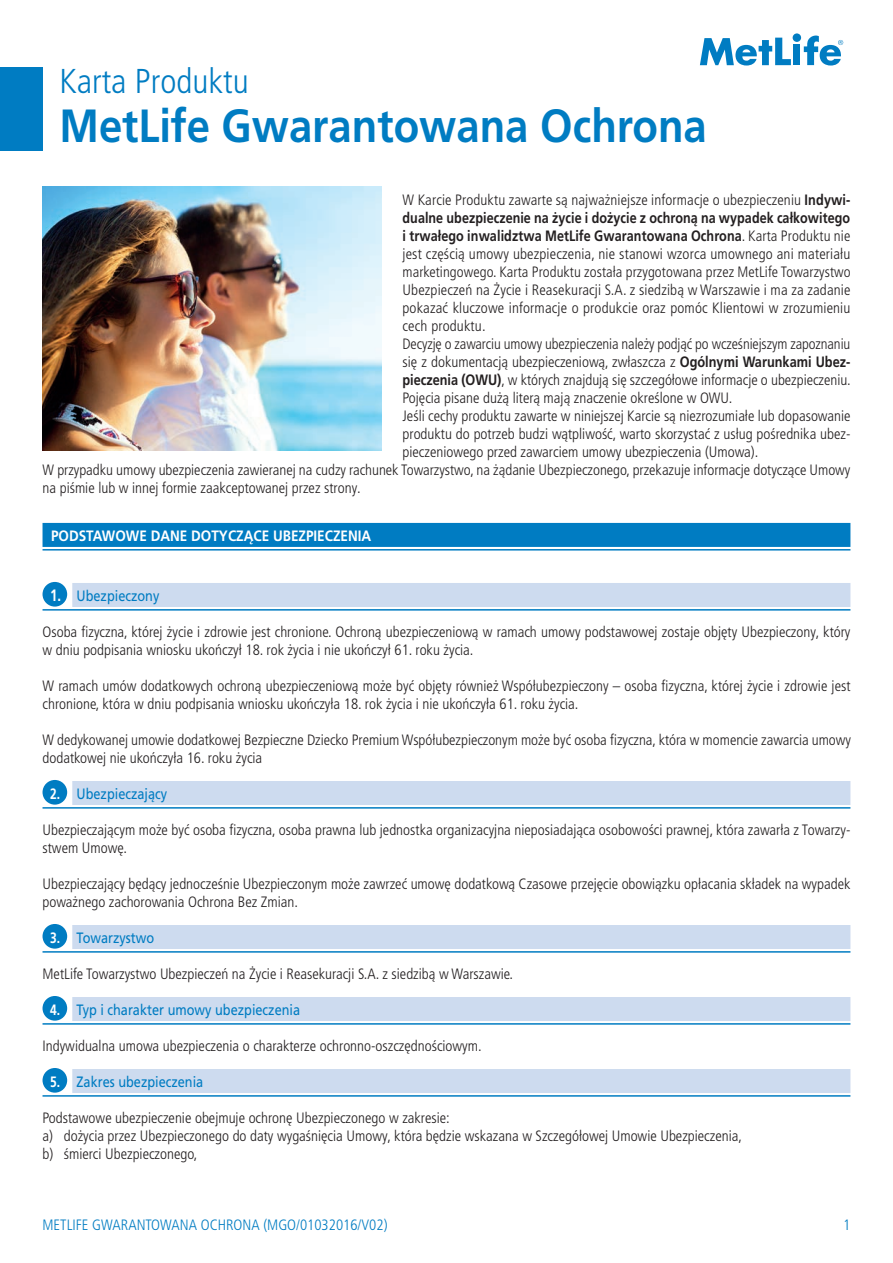
<style>
.page{position:relative;width:893px;height:1263px;background:#fff}
.page>*{position:absolute;margin:0;border:0;box-sizing:border-box;transform-origin:0 0}
.t1{font:700 46.5px "Frutiger LT Pro";color:#007cc2;scale:.9 1}
.t2{font:300 condensed 34.5px "Frutiger LT Pro";color:#007cc2}
.t3{font:300 condensed 15px/18px "Frutiger LT Pro";color:#231f20}
.t4{font:700 15px "Frutiger LT Pro";letter-spacing:.005em;color:#231f20;scale:.84 1}
.t5{font:15px "Frutiger LT Pro";color:#007cc2;scale:.85 1}
.t6{font:300 condensed 15px "Frutiger LT Pro";color:#007cc2}
.t7{font:700 15px "Frutiger LT Pro";color:#fff;scale:.9 1}
.s1{font-weight:700;font-stretch:normal}
.s2{font-weight:300;font-stretch:condensed}
.s3{font-weight:700;font-size:16.5px;color:#fff}
.s4{font-weight:700;color:#fff}
</style>
<div class="page">
<img style="left:43px;top:187px;width:338px;height:263px">
<div style="left:0;top:67px;width:43px;height:84px;background:#007cc2"></div>
<div style="left:43px;top:523px;width:807px;height:24px;background:#007cc2"></div>
<hr style="left:43px;top:549px;width:807px;height:1px;background:#007cc2">
<div style="left:72px;top:583px;width:778px;height:24px;background:#cddbef"></div>
<hr style="left:43px;top:609px;width:807px;height:2px;background:#007cc2">
<div style="left:72px;top:781px;width:778px;height:24px;background:#cddbef"></div>
<hr style="left:43px;top:807px;width:807px;height:2px;background:#007cc2">
<div style="left:72px;top:925px;width:778px;height:24px;background:#cddbef"></div>
<hr style="left:43px;top:951px;width:807px;height:2px;background:#007cc2">
<div style="left:72px;top:997px;width:778px;height:24px;background:#cddbef"></div>
<hr style="left:43px;top:1023px;width:807px;height:2px;background:#007cc2">
<div style="left:72px;top:1069px;width:778px;height:24px;background:#cddbef"></div>
<hr style="left:43px;top:1095px;width:807px;height:2px;background:#007cc2">
<div style="left:43px;top:582px;width:24px;height:25px;background:#007cc2;border-radius:50%"></div>
<div style="left:43px;top:780px;width:24px;height:25px;background:#007cc2;border-radius:50%"></div>
<div style="left:43px;top:924px;width:24px;height:25px;background:#007cc2;border-radius:50%"></div>
<div style="left:43px;top:996px;width:24px;height:25px;background:#007cc2;border-radius:50%"></div>
<div style="left:43px;top:1068px;width:24px;height:25px;background:#007cc2;border-radius:50%"></div>
<div style="left:793px;top:45px;width:7px;height:20px;background:#007cc2"></div>
<div style="left:793px;top:33px;width:8px;height:9px;background:#007cc2;border-radius:50%"></div>
<svg style="left:700px;top:38px;width:91px;height:28px"></svg>
<svg style="left:804px;top:36px;width:39px;height:30px"></svg>
<h2 class="t2" style="left:60px;top:61px;width:191px">Karta Produktu</h2>
<h1 class="t1" style="left:60px;top:99px;width:721px">MetLife Gwarantowana Ochrona</h1>
<p class="t3" style="left:403px;top:191px;width:449px">W Karcie Produktu zawarte są najważniejsze informacje o ubezpieczeniu <span class="s1">Indywi-</span></p>
<p class="t4" style="left:403px;top:208px;width:534px">dualne ubezpieczenie na życie i dożycie z ochroną na wypadek całkowitego</p>
<p class="t4" style="left:403px;top:226px;width:535px">i trwałego inwalidztwa MetLife Gwarantowana Ochrona<span class="s2">. Karta Produktu nie</span></p>
<p class="t3" style="left:403px;top:245px;width:449px">jest częścią umowy ubezpieczenia, nie stanowi wzorca umownego ani materiału</p>
<p class="t3" style="left:403px;top:263px;width:450px">marketingowego. Karta Produktu została przygotowana przez MetLife Towarzystwo</p>
<p class="t3" style="left:403px;top:281px;width:449px">Ubezpieczeń na Życie i Reasekuracji S.A. z siedzibą w Warszawie i ma za zadanie</p>
<p class="t3" style="left:403px;top:299px;width:449px">pokazać kluczowe informacje o produkcie oraz pomóc Klientowi w zrozumieniu</p>
<p class="t3" style="left:403px;top:317px;width:85px">cech produktu.</p>
<p class="t3" style="left:403px;top:335px;width:449px">Decyzję o zawarciu umowy ubezpieczenia należy podjąć po wcześniejszym zapoznaniu</p>
<p class="t3" style="left:403px;top:353px;width:449px">się z dokumentacją ubezpieczeniową, zwłaszcza z <span class="s1">Ogólnymi Warunkami Ubez-</span></p>
<p class="t3" style="left:403px;top:371px;width:450px"><span class="s1">pieczenia (OWU)</span>, w których znajdują się szczegółowe informacje o ubezpieczeniu.</p>
<p class="t3" style="left:403px;top:389px;width:331px">Pojęcia pisane dużą literą mają znaczenie określone w OWU.</p>
<p class="t3" style="left:403px;top:407px;width:449px">Jeśli cechy produktu zawarte w niniejszej Karcie są niezrozumiałe lub dopasowanie</p>
<p class="t3" style="left:403px;top:425px;width:449px">produktu do potrzeb budzi wątpliwość, warto skorzystać z usług pośrednika ubez-</p>
<p class="t3" style="left:403px;top:443px;width:357px">pieczeniowego przed zawarciem umowy ubezpieczenia (Umowa).</p>
<p class="t3" style="left:43px;top:461px;width:809px">W przypadku umowy ubezpieczenia zawieranej na cudzy rachunek Towarzystwo, na żądanie Ubezpieczonego, przekazuje informacje dotyczące Umowy</p>
<p class="t3" style="left:43px;top:479px;width:320px">na piśmie lub w innej formie zaakceptowanej przez strony.</p>
<p class="t7" style="left:51px;top:526px;width:357px">PODSTAWOWE DANE DOTYCZĄCE UBEZPIECZENIA</p>
<p class="t5" style="left:50px;top:586px;width:130px"><span class="s3">1.</span> Ubezpieczony</p>
<p class="t3" style="left:43px;top:623px;width:809px">Osoba fizyczna, której życie i zdrowie jest chronione. Ochroną ubezpieczeniową w ramach umowy podstawowej zostaje objęty Ubezpieczony, który w dniu podpisania wniosku ukończył 18. rok życia i nie ukończył 61. roku życia.</p>
<p class="t3" style="left:43px;top:677px;width:809px">W ramach umów dodatkowych ochroną ubezpieczeniową może być objęty również Współubezpieczony – osoba fizyczna, której życie i zdrowie jest chronione, która w dniu podpisania wniosku ukończyła 18. rok życia i nie ukończyła 61. roku życia.</p>
<p class="t3" style="left:43px;top:731px;width:810px">W dedykowanej umowie dodatkowej Bezpieczne Dziecko Premium Współubezpieczonym może być osoba fizyczna, która w momencie zawarcia umowy dodatkowej nie ukończyła 16. roku życia</p>
<p class="t5" style="left:50px;top:784px;width:139px"><span class="s4">2.</span> Ubezpieczający</p>
<p class="t3" style="left:43px;top:821px;width:809px">Ubezpieczającym może być osoba fizyczna, osoba prawna lub jednostka organizacyjna nieposiadająca osobowości prawnej, która zawarła z Towarzy&shy;stwem Umowę.</p>
<p class="t3" style="left:43px;top:875px;width:809px">Ubezpieczający będący jednocześnie Ubezpieczonym może zawrzeć umowę dodatkową Czasowe przejęcie obowiązku opłacania składek na wypadek poważnego zachorowania Ochrona Bez Zmian.</p>
<p class="t5" style="left:50px;top:928px;width:124px"><span class="s4">3.</span> Towarzystwo</p>
<p class="t3" style="left:43px;top:965px;width:472px">MetLife Towarzystwo Ubezpieczeń na Życie i Reasekuracji S.A. z siedzibą w Warszawie.</p>
<p class="t5" style="left:50px;top:1000px;width:296px"><span class="s4">4.</span> Typ i charakter umowy ubezpieczenia</p>
<p class="t3" style="left:43px;top:1037px;width:441px">Indywidualna umowa ubezpieczenia o charakterze ochronno-oszczędnościowym.</p>
<p class="t5" style="left:50px;top:1072px;width:182px"><span class="s4">5.</span> Zakres ubezpieczenia</p>
<p class="t3" style="left:43px;top:1109px;width:701px">Podstawowe ubezpieczenie obejmuje ochronę Ubezpieczonego w zakresie:<br>a) dożycia przez Ubezpieczonego do daty wygaśnięcia Umowy, która będzie wskazana w Szczegółowej Umowie Ubezpieczenia, b) śmierci Ubezpieczonego,</p>
<p class="t6" style="left:43px;top:1216px;width:347px">METLIFE GWARANTOWANA OCHRONA (MGO/01032016/V02)</p>
<p class="t6" style="left:843px;top:1216px;width:9px">1</p>
</div>
